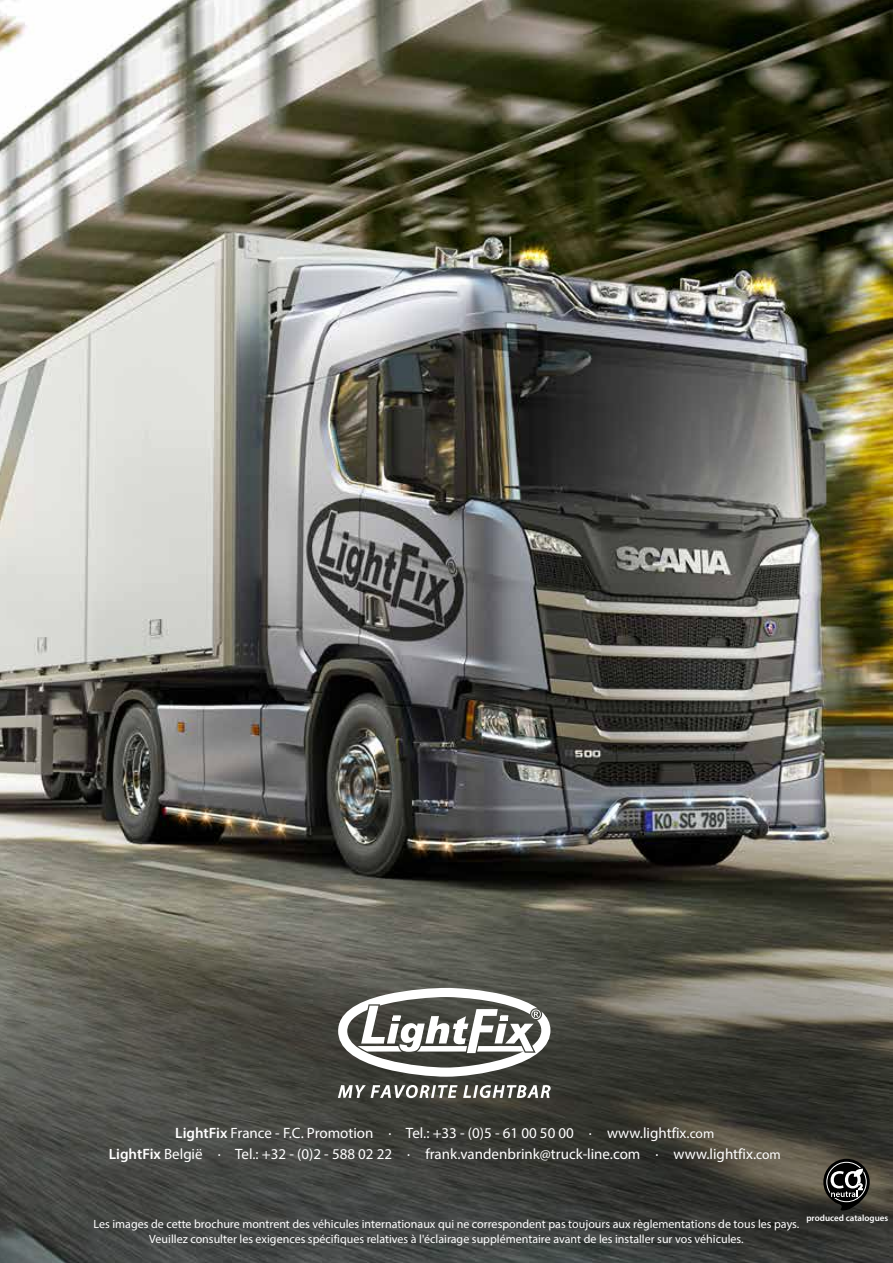
<style>
.page{position:relative;width:893px;height:1263px;background:#fff}
.page>*{position:absolute;margin:0;border:0;box-sizing:border-box;transform-origin:0 0}
.t1{font:15px/21px "Myriad Pro";color:#fff;text-align:center}
.t2{font:12px/14.4px "Myriad Pro";color:#fff;text-align:center}
.t3{font:600 9px "Myriad Pro";color:#fff}
.s1{font-weight:600}
.s2{font-size:13.5px}
</style>
<div class="page">
<img style="left:0;top:0;width:893px;height:906px">
<svg style="left:0;top:906px;width:893px;height:357px;background:#4e4e46"></svg>
<svg style="left:823px;top:1159px;width:47px;height:52px;background:#43423f"></svg>
<svg style="left:338px;top:1085px;width:213px;height:13px"></svg>
<svg style="left:338px;top:988px;width:212px;height:89px"></svg>
<p class="t1" style="left:109px;top:1122px;width:673px"><span class="s1">LightFix</span> France - F.C. Promotion · Tel.: +33 - (0)5 - 61 00 50 00 · www.lightfix.<span class="s2">com<br></span><span class="s1">LightFix</span> België · Tel.: +32 - (0)2 - 588 02 22 · frank.vandenbrink@truck-line.com · www.lightfix.<span class="s2">com</span></p>
<p class="t3" style="left:806px;top:1212px;width:83px">produced catalogues</p>
<p class="t2" style="left:94px;top:1217px;width:707px">Les images de cette brochure montrent des véhicules internationaux qui ne correspondent pas toujours aux règlementations de tous les pays.<br>Veuillez consulter les exigences spécifiques relatives à l'éclairage supplémentaire avant de les installer sur vos véhicules.</p>
</div>
